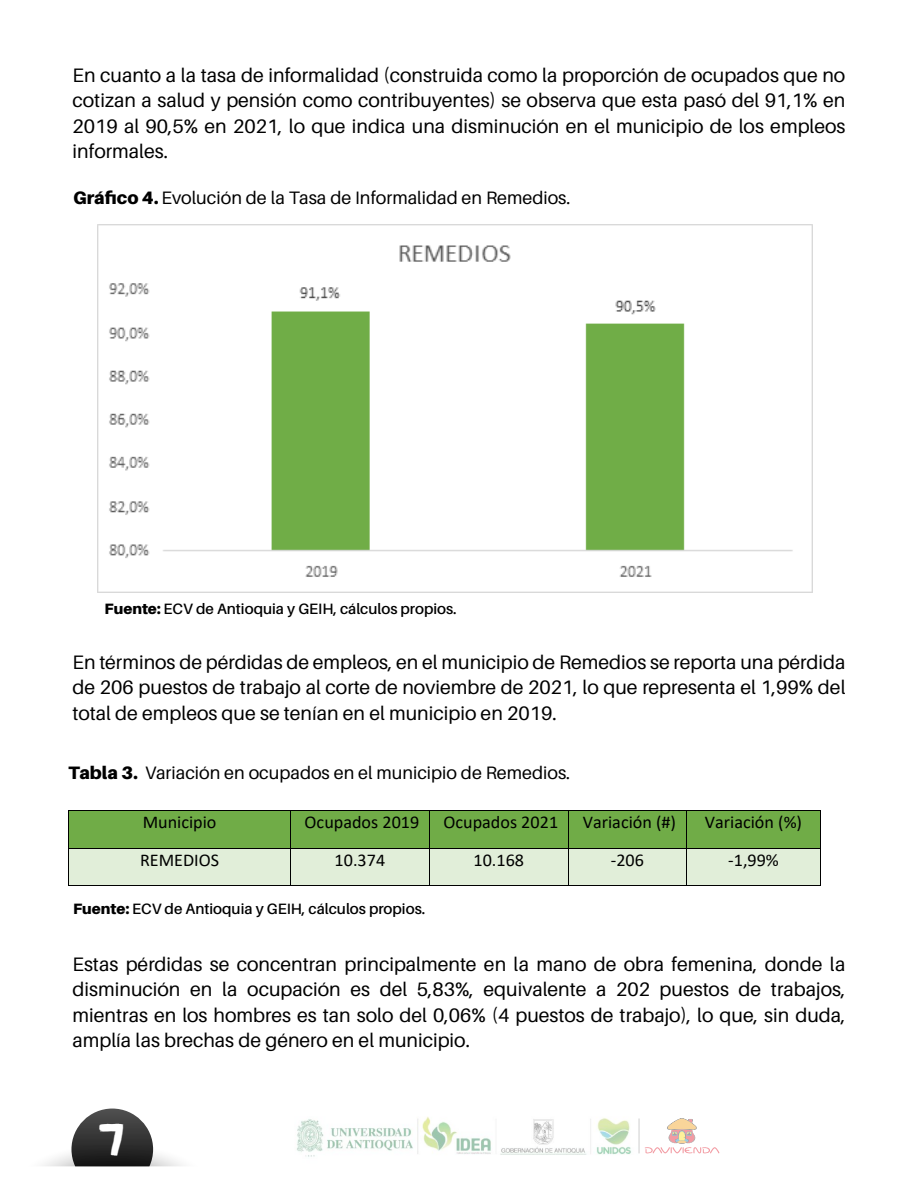
<style>
.page{position:relative;width:918px;height:1188px;background:#fff}
.page>*{position:absolute;margin:0;border:0;box-sizing:border-box;transform-origin:0 0}
.t1{font:44.85px "DK Plakkaat";color:#fff}
.t2{font:19.5px/25.5px "Aileron";color:#000;text-align:justify}
.t3{font:18px "Aileron";color:#000}
.t4{font:18px "Calibri";color:#000}
.t5{font:600 15px "Aileron";color:#000}
.s1{font-weight:900}
</style>
<div class="page">
<img style="left:297px;top:1117px;width:343px;height:40px">
<svg style="left:645px;top:1118px;width:74px;height:36px"></svg>
<hr style="left:639px;top:1118px;width:1px;height:35px;background:#858585">
<div style="left:69px;top:810px;width:752px;height:37px;background:#70ac47"></div>
<div style="left:69px;top:848px;width:752px;height:38px;background:#e1eed9"></div>
<svg style="left:43px;top:1109px;width:139px;height:57px"></svg>
<img style="left:97px;top:224px;width:716px;height:368px">
<hr style="left:69px;top:810px;width:221px;height:1px;background:#000">
<hr style="left:291px;top:810px;width:138px;height:1px;background:#000">
<hr style="left:430px;top:810px;width:138px;height:1px;background:#000">
<hr style="left:569px;top:810px;width:117px;height:1px;background:#000">
<hr style="left:687px;top:810px;width:133px;height:1px;background:#000">
<hr style="left:68px;top:811px;width:1px;height:37px;background:#000">
<hr style="left:290px;top:811px;width:1px;height:37px;background:#000">
<hr style="left:429px;top:811px;width:1px;height:37px;background:#000">
<hr style="left:568px;top:811px;width:1px;height:37px;background:#000">
<hr style="left:686px;top:811px;width:1px;height:37px;background:#000">
<hr style="left:820px;top:811px;width:1px;height:37px;background:#000">
<hr style="left:69px;top:848px;width:221px;height:1px;background:#000">
<hr style="left:291px;top:848px;width:138px;height:1px;background:#000">
<hr style="left:430px;top:848px;width:138px;height:1px;background:#000">
<hr style="left:569px;top:848px;width:117px;height:1px;background:#000">
<hr style="left:687px;top:848px;width:133px;height:1px;background:#000">
<hr style="left:68px;top:849px;width:1px;height:37px;background:#000">
<hr style="left:69px;top:886px;width:221px;height:1px;background:#000">
<hr style="left:290px;top:849px;width:1px;height:37px;background:#000">
<hr style="left:291px;top:886px;width:138px;height:1px;background:#000">
<hr style="left:429px;top:849px;width:1px;height:37px;background:#000">
<hr style="left:430px;top:886px;width:138px;height:1px;background:#000">
<hr style="left:568px;top:849px;width:1px;height:37px;background:#000">
<hr style="left:569px;top:886px;width:117px;height:1px;background:#000">
<hr style="left:686px;top:849px;width:1px;height:37px;background:#000">
<hr style="left:687px;top:886px;width:133px;height:1px;background:#000">
<hr style="left:820px;top:849px;width:1px;height:37px;background:#000">
<p class="t2" style="left:73px;top:62px;width:774px">En cuanto a la tasa de informalidad (construida como la proporción de ocupados que no cotizan a salud y pensión como contribuyentes) se observa que esta pasó del 91,1% en 2019 al 90,5% en 2021, lo que indica una disminución en el municipio de los empleos informales.</p>
<p class="t3" style="left:73px;top:188px;width:499px"><span class="s1">Gráfico 4.</span> Evolución de la Tasa de Informalidad en Remedios.</p>
<p class="t5" style="left:105px;top:600px;width:354px"><span class="s1">Fuente:</span> ECV de Antioquia y GEIH, cálculos propios.</p>
<p class="t2" style="left:73px;top:650px;width:774px">En términos de pérdidas de empleos, en el municipio de Remedios se reporta una pérdida de 206 puestos de trabajo al corte de noviembre de 2021, lo que representa el 1,99% del total de empleos que se tenían en el municipio en 2019.</p>
<p class="t3" style="left:69px;top:763px;width:503px"><span class="s1">Tabla 3.</span> Variación en ocupados en el municipio de Remedios.</p>
<p class="t4" style="left:143px;top:810px;width:75px">Municipio</p>
<p class="t4" style="left:305px;top:810px;width:116px">Ocupados 2019</p>
<p class="t4" style="left:443px;top:810px;width:116px">Ocupados 2021</p>
<p class="t4" style="left:583px;top:810px;width:95px">Variación (#)</p>
<p class="t4" style="left:705px;top:810px;width:99px">Variación (%)</p>
<p class="t4" style="left:140px;top:847px;width:81px">REMEDIOS</p>
<p class="t4" style="left:335px;top:847px;width:52px">10.374</p>
<p class="t4" style="left:474px;top:847px;width:52px">10.168</p>
<p class="t4" style="left:611px;top:847px;width:35px">-206</p>
<p class="t4" style="left:728px;top:847px;width:52px">-1,99%</p>
<p class="t5" style="left:73px;top:900px;width:354px"><span class="s1">Fuente:</span> ECV de Antioquia y GEIH, cálculos propios.</p>
<p class="t2" style="left:73px;top:951px;width:774px">Estas pérdidas se concentran principalmente en la mano de obra femenina, donde la disminución en la ocupación es del 5,83%, equivalente a 202 puestos de trabajos, mientras en los hombres es tan solo del 0,06% (4 puestos de trabajo), lo que, sin duda, amplía las brechas de género en el municipio.</p>
<h1 class="t1" style="left:98px;top:1113px;width:27px">7</h1>
</div>
